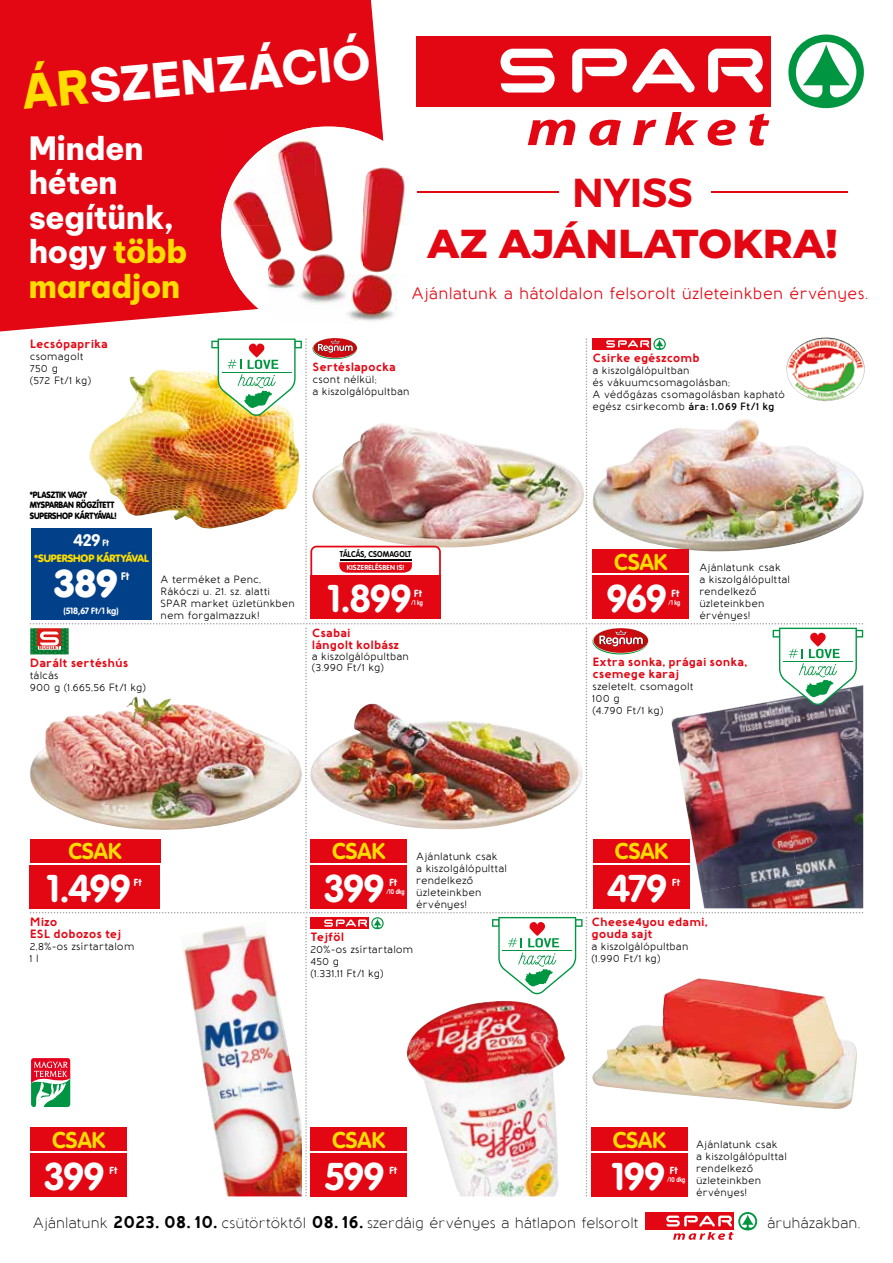
<style>
.page{position:relative;width:893px;height:1263px;background:#fff}
.page>*{position:absolute;margin:0;border:0;box-sizing:border-box;transform-origin:0 0}
.t1{font:800 46.05px "Be Vietnam Pro";color:#fff}
.t2{font:800 40.35px "Montserrat";letter-spacing:.005em;color:#e30613}
.t3{font:600 40.35px "Montserrat";letter-spacing:-.015em;color:#e30613}
.t4{font:700 38.1px "VAG Rounded Next";letter-spacing:-.015em;color:#fff}
.t5{font:900 38.1px "VAG Rounded Next";color:#fff}
.t6{font:800 31.5px/34.5px "Be Vietnam Pro";letter-spacing:-.015em;color:#fff}
.t7{font:700 22.5px "VAG Rounded Next";color:#fd0}
.t8{font:500 16.5px "Baufra";color:#e30613}
.t9{font:700 16.5px "VAG Rounded Next";color:#fff}
.t10{font:15px "Baufra";letter-spacing:-.01em;color:#000}
.t11{font:700 12px/12px "Baufra";color:#e30613}
.t12{font:700 10.8px "VAG Rounded Next";color:#fff}
.t13{font:500 10.5px/12px "Baufra";letter-spacing:.01em;color:#000}
.t14{font:900 10.5px "VAG Rounded Next";letter-spacing:-.015em;color:#fd0}
.t15{font:700 10.2px "VAG Rounded Next";letter-spacing:.02em;color:#fff}
.t16{font:900 9px/10.8px "VAG Rounded Next";letter-spacing:-.02em;color:#000;scale:.9 1}
.t17{font:700 9px "VAG Rounded Next";letter-spacing:-.005em;color:#fff}
.t18{font:700 8.4px "VAG Rounded Next";letter-spacing:.01em;color:#000;scale:.9 1}
.t19{font:700 7.2px "VAG Rounded Next";letter-spacing:.02em;color:#fff}
.t20{font:700 6.75px "VAG Rounded Next";letter-spacing:.02em;color:#fff;scale:.8 1}
.s1{color:#fd0}
.s2{font-weight:600}
.s3{font-size:9px}
.s4{font-weight:700;font-size:18px}
</style>
<div class="page">
<div style="left:0;top:0;width:382px;height:331px;background:#e30613"></div>
<div style="left:221px;top:126px;width:215px;height:208px;background:#fff;border-radius:50%"></div>
<svg style="left:528px;top:112px;width:241px;height:34px"></svg>
<div style="left:416px;top:36px;width:355px;height:71px;background:#e30613"></div>
<svg style="left:500px;top:49px;width:55px;height:44px"></svg>
<svg style="left:708px;top:49px;width:55px;height:44px"></svg>
<svg style="left:572px;top:49px;width:123px;height:44px"></svg>
<svg style="left:788px;top:34px;width:76px;height:75px"></svg>
<hr style="left:417px;top:191px;width:141px;height:1px;background:#e30613">
<hr style="left:711px;top:191px;width:137px;height:1px;background:#e30613">
<img style="left:363px;top:127px;width:20px;height:5px">
<img style="left:215px;top:313px;width:53px;height:10px">
<div style="left:215px;top:127px;width:53px;height:47px;background:#e40615"></div>
<img style="left:215px;top:174px;width:22px;height:92px">
<img style="left:215px;top:266px;width:16px;height:47px">
<img style="left:237px;top:144px;width:31px;height:32px">
<img style="left:268px;top:127px;width:95px;height:49px">
<img style="left:363px;top:132px;width:39px;height:44px">
<img style="left:221px;top:176px;width:184px;height:98px">
<img style="left:231px;top:274px;width:37px;height:42px">
<img style="left:268px;top:274px;width:129px;height:49px">
<div style="left:645px;top:1212px;width:89px;height:18px;background:#e30613"></div>
<svg style="left:666px;top:1212px;width:91px;height:28px"></svg>
<img style="left:820px;top:337px;width:45px;height:41px">
<img style="left:30px;top:338px;width:833px;height:858px">
<div style="left:593px;top:550px;width:96px;height:23px;background:#e30613"></div>
<div style="left:593px;top:576px;width:96px;height:43px;background:#e30613"></div>
<div style="left:31px;top:1128px;width:96px;height:23px;background:#e30613"></div>
<div style="left:31px;top:1153px;width:96px;height:44px;background:#e30613"></div>
<div style="left:310px;top:1128px;width:97px;height:23px;background:#e30613"></div>
<div style="left:310px;top:1153px;width:97px;height:44px;background:#e30613"></div>
<div style="left:591px;top:1128px;width:97px;height:23px;background:#e30613"></div>
<div style="left:591px;top:1153px;width:97px;height:44px;background:#e30613"></div>
<h1 class="t1" style="left:18px;top:53px;width:352px;rotate:-5deg"><span class="s1">ÁR</span>SZENZÁCIÓ</h1>
<h3 class="t6" style="left:29px;top:127px;width:161px">Minden héten segítünk, hogy <span class="s1">több maradjon</span></h3>
<h2 class="t3" style="left:572px;top:161px;width:122px">NYISS</h2>
<h2 class="t2" style="left:427px;top:214px;width:412px">AZ AJÁNLATOKRA!</h2>
<h3 class="t8" style="left:411px;top:283px;width:458px">Ajánlatunk a hátoldalon felsorolt üzleteinkben érvényes.</h3>
<p class="t11" style="left:30px;top:337px;width:79px">Lecsópaprika</p>
<p class="t13" style="left:30px;top:349px;width:63px">csomagolt<br>750 g<br>(572 Ft/1 kg)</p>
<p class="t11" style="left:312px;top:360px;width:85px">Sertéslapocka</p>
<p class="t13" style="left:312px;top:373px;width:98px">csont nélkül;<br>a kiszolgálópultban</p>
<p class="t11" style="left:592px;top:351px;width:109px">Csirke egészcomb</p>
<p class="t13" style="left:592px;top:364px;width:194px">a kiszolgálópultban<br>és vákuumcsomagolásban;<br>A védőgázas csomagolásban kapható egész csirkecomb <span class="s2">ára: 1.069 Ft/1 kg</span></p>
<p class="t16" style="left:30px;top:489px;width:98px">* PLASZTIK VAGY<br>MYSPARBAN RÖGZÍTETT<br>SUPERSHOP KÁRTYÁVAL!</p>
<h3 class="t9" style="left:74px;top:529px;width:37px">429 <span class="s3">Ft</span></h3>
<p class="t14" style="left:34px;top:551px;width:116px">*SUPERSHOP KÁRTYÁVAL</p>
<h3 class="t5" style="left:54px;top:558px;width:65px">389</h3>
<p class="t12" style="left:121px;top:569px;width:10px">Ft</p>
<p class="t17" style="left:64px;top:605px;width:57px">(518,67 Ft/1 kg)</p>
<p class="t11" style="left:30px;top:656px;width:100px">Darált sertéshús</p>
<p class="t13" style="left:30px;top:669px;width:118px">tálcás<br>900 g (1.665,56 Ft/1 kg)</p>
<p class="t18" style="left:340px;top:549px;width:81px">TÁLCÁS, CSOMAGOLT</p>
<p class="t19" style="left:347px;top:563px;width:59px">KISZERELÉSBEN IS!</p>
<h3 class="t4" style="left:328px;top:574px;width:85px">1.899</h3>
<p class="t15" style="left:414px;top:586px;width:9px">Ft</p>
<h3 class="t7" style="left:614px;top:547px;width:55px">CSAK</h3>
<h3 class="t4" style="left:607px;top:574px;width:61px">969</h3>
<p class="t15" style="left:671px;top:586px;width:9px">Ft</p>
<p class="t13" style="left:161px;top:573px;width:136px">A terméket a Penc,<br>Rákóczi u. 21. sz. alatti<br>SPAR market üzletünkben nem forgalmazzuk!</p>
<p class="t13" style="left:699px;top:561px;width:92px">Ajánlatunk csak<br>a kiszolgálópulttal rendelkező üzleteinkben érvényes!</p>
<p class="t20" style="left:411px;top:598px;width:16px">/1 kg</p>
<p class="t20" style="left:668px;top:598px;width:16px">/1 kg</p>
<p class="t11" style="left:312px;top:626px;width:89px">Csabai<br>lángolt kolbász</p>
<p class="t13" style="left:312px;top:650px;width:98px">a kiszolgálópultban</p>
<p class="t13" style="left:312px;top:661px;width:74px">(3.990 Ft/1 kg)</p>
<p class="t11" style="left:592px;top:656px;width:156px">Extra sonka, prágai sonka, csemege karaj</p>
<p class="t13" style="left:592px;top:680px;width:102px">szeletelt, csomagolt<br>100 g<br>(4.790 Ft/1 kg)</p>
<h3 class="t7" style="left:68px;top:836px;width:55px">CSAK</h3>
<h3 class="t4" style="left:47px;top:863px;width:85px">1.499</h3>
<p class="t15" style="left:134px;top:875px;width:9px">Ft</p>
<p class="t11" style="left:30px;top:915px;width:93px">Mizo<br>ESL dobozos tej</p>
<p class="t13" style="left:30px;top:940px;width:106px">2,8%-os zsírtartalom<br>1 l</p>
<h3 class="t7" style="left:332px;top:836px;width:55px">CSAK</h3>
<h3 class="t4" style="left:324px;top:863px;width:61px">399</h3>
<p class="t15" style="left:389px;top:875px;width:9px">Ft</p>
<p class="t20" style="left:386px;top:887px;width:24px">/10 dkg</p>
<p class="t13" style="left:416px;top:850px;width:92px">Ajánlatunk csak<br>a kiszolgálópulttal rendelkező üzleteinkben érvényes!</p>
<p class="t11" style="left:310px;top:930px;width:35px">Tejföl</p>
<p class="t13" style="left:310px;top:943px;width:104px">20%-os zsírtartalom<br>450 g<br>(1.331,11 Ft/1 kg)</p>
<h3 class="t7" style="left:615px;top:836px;width:55px">CSAK</h3>
<h3 class="t4" style="left:607px;top:863px;width:61px">479</h3>
<p class="t15" style="left:672px;top:875px;width:9px">Ft</p>
<p class="t11" style="left:591px;top:915px;width:118px">Cheese4you edami, gouda sajt</p>
<p class="t13" style="left:591px;top:940px;width:98px">a kiszolgálópultban (1.990 Ft/1 kg)</p>
<h3 class="t7" style="left:52px;top:1125px;width:55px">CSAK</h3>
<h3 class="t4" style="left:44px;top:1152px;width:61px">399</h3>
<p class="t15" style="left:109px;top:1164px;width:9px">Ft</p>
<h3 class="t7" style="left:332px;top:1125px;width:55px">CSAK</h3>
<h3 class="t4" style="left:325px;top:1152px;width:61px">599</h3>
<p class="t15" style="left:389px;top:1164px;width:9px">Ft</p>
<h3 class="t7" style="left:613px;top:1125px;width:55px">CSAK</h3>
<h3 class="t4" style="left:612px;top:1152px;width:55px">199</h3>
<p class="t15" style="left:670px;top:1164px;width:9px">Ft</p>
<p class="t20" style="left:667px;top:1175px;width:24px">/10 dkg</p>
<p class="t13" style="left:696px;top:1138px;width:92px">Ajánlatunk csak<br>a kiszolgálópulttal rendelkező üzleteinkben érvényes!</p>
<h3 class="t10" style="left:33px;top:1213px;width:607px">Ajánlatunk <span class="s4">2023. 08. 10.</span> csütörtöktől <span class="s4">08. 16.</span> szerdáig érvényes a hátlapon felsorolt</h3>
<h3 class="t10" style="left:767px;top:1213px;width:95px">áruházakban.</h3>
</div>
